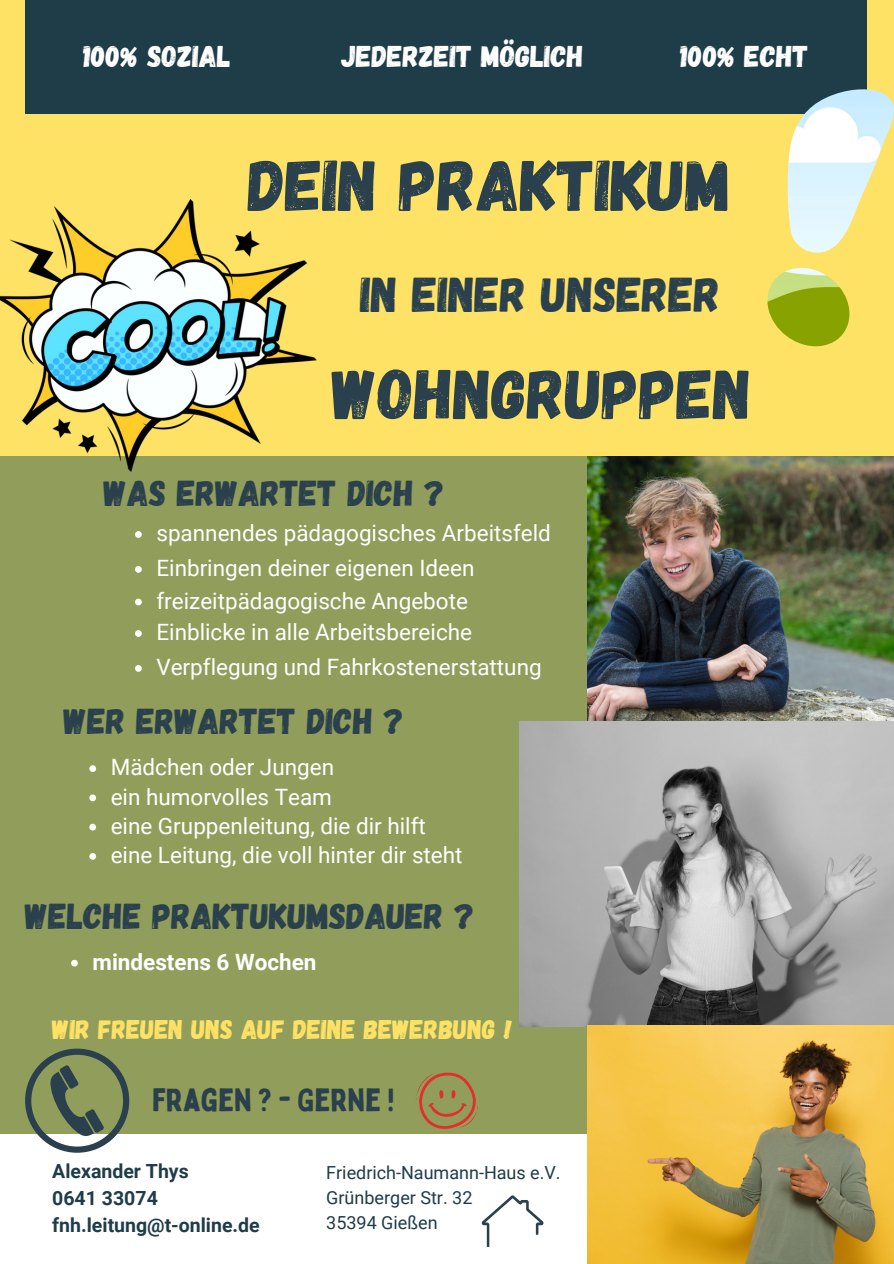
<style>
.page{position:relative;width:894px;height:1264px;background:#fff}
.page>*{position:absolute;margin:0;border:0;box-sizing:border-box;transform-origin:0 0}
.t1{font:72px "Gagalin";color:#2a414d}
.t2{font:70.2px "Gagalin";color:#2a414d}
.t3{font:48.75px "Gagalin";color:#2a414d}
.t4{font:36px "Gagalin";color:#2a414d}
.t5{font:31.5px "Bobby Jones";color:#2a414d}
.t6{font:30px "Gagalin";color:#fff}
.t7{font:27px "Gagalin";color:#fee266}
.t8{font:22.5px "Roboto";color:#fff}
.t9{font:700 22.5px "Roboto";color:#fff}
.t10{font:700 19.5px "Roboto";color:#1f3c49}
.t11{font:18px "Roboto";color:#1f3c49}
</style>
<div class="page">
<div style="left:0;top:0;width:893px;height:1263px;background:#909d5b"></div>
<img style="left:587px;top:450px;width:306px;height:271px">
<div style="left:0;top:0;width:892px;height:455px;background:#fee266"></div>
<div style="left:25px;top:0;width:840px;height:114px;background:#1f3c49"></div>
<img style="left:519px;top:721px;width:374px;height:305px">
<div style="left:0;top:1134px;width:893px;height:129px;background:#fff"></div>
<img style="left:587px;top:1025px;width:306px;height:238px">
<svg style="left:25px;top:1048px;width:104px;height:104px"></svg>
<img style="left:767px;top:89px;width:126px;height:257px">
<svg style="left:481px;top:1195px;width:62px;height:51px"></svg>
<svg style="left:416px;top:1072px;width:62px;height:56px"></svg>
<img style="left:0;top:200px;width:316px;height:271px">
<svg style="left:135px;top:531px;width:7px;height:7px"></svg>
<svg style="left:135px;top:566px;width:7px;height:6px"></svg>
<svg style="left:135px;top:598px;width:7px;height:7px"></svg>
<svg style="left:135px;top:630px;width:7px;height:7px"></svg>
<svg style="left:135px;top:665px;width:7px;height:6px"></svg>
<svg style="left:89px;top:765px;width:7px;height:7px"></svg>
<svg style="left:89px;top:794px;width:7px;height:7px"></svg>
<svg style="left:89px;top:823px;width:7px;height:7px"></svg>
<svg style="left:89px;top:853px;width:7px;height:6px"></svg>
<svg style="left:71px;top:959px;width:7px;height:7px"></svg>
<p class="t6" style="left:341px;top:37px;width:244px">JEDERZEIT MÖGLICH</p>
<h4 class="t6" style="left:84px;top:37px;width:149px">100% SOZIAL</h4>
<h4 class="t6" style="left:680px;top:37px;width:130px">100% ECHT</h4>
<h2 class="t1" style="left:248px;top:139px;width:484px">DEIN PRAKTIKUM</h2>
<p class="t3" style="left:360px;top:263px;width:362px">IN EINER UNSERER</p>
<p class="t2" style="left:332px;top:348px;width:420px">WOHNGRUPPEN</p>
<p class="t4" style="left:104px;top:469px;width:342px">WAS ERWARTET DICH ?</p>
<p class="t8" style="left:156px;top:520px;width:396px">spannendes pädagogisches Arbeitsfeld</p>
<h3 class="t8" style="left:156px;top:555px;width:319px">Einbringen deiner eigenen Ideen</h3>
<p class="t8" style="left:156px;top:588px;width:313px">freizeitpädagogische Angebote</p>
<p class="t8" style="left:156px;top:619px;width:317px">Einblicke in alle Arbeitsbereiche</p>
<p class="t8" style="left:156px;top:654px;width:386px">Verpflegung und Fahrkostenerstattung</p>
<h3 class="t4" style="left:64px;top:697px;width:341px">WER ERWARTET DICH ?</h3>
<p class="t8" style="left:111px;top:754px;width:225px">Mädchen oder Jungen</p>
<h5 class="t8" style="left:111px;top:783px;width:223px">ein humorvolles Team</h5>
<p class="t8" style="left:111px;top:813px;width:316px">eine Gruppenleitung, die dir hilft</p>
<p class="t8" style="left:111px;top:842px;width:353px">eine Leitung, die voll hinter dir steht</p>
<p class="t4" style="left:25px;top:892px;width:451px">WELCHE PRAKTUKUMSDAUER ?</p>
<p class="t9" style="left:92px;top:949px;width:225px">mindestens 6 Wochen</p>
<h1 class="t7" style="left:52px;top:1011px;width:461px">WIR FREUEN UNS AUF DEINE BEWERBUNG !</h1>
<h4 class="t5" style="left:152px;top:1080px;width:244px">FRAGEN ? - GERNE !</h4>
<p class="t10" style="left:52px;top:1159px;width:138px">Alexander Thys</p>
<p class="t10" style="left:52px;top:1186px;width:107px">0641 33074</p>
<p class="t10" style="left:52px;top:1213px;width:209px">fnh.leitung@t-online.de</p>
<h1 class="t11" style="left:326px;top:1162px;width:236px">Friedrich-Naumann-Haus e.V.</h1>
<p class="t11" style="left:326px;top:1187px;width:148px">Grünberger Str. 32</p>
<h3 class="t11" style="left:326px;top:1211px;width:113px">35394 Gießen</h3>
</div>
